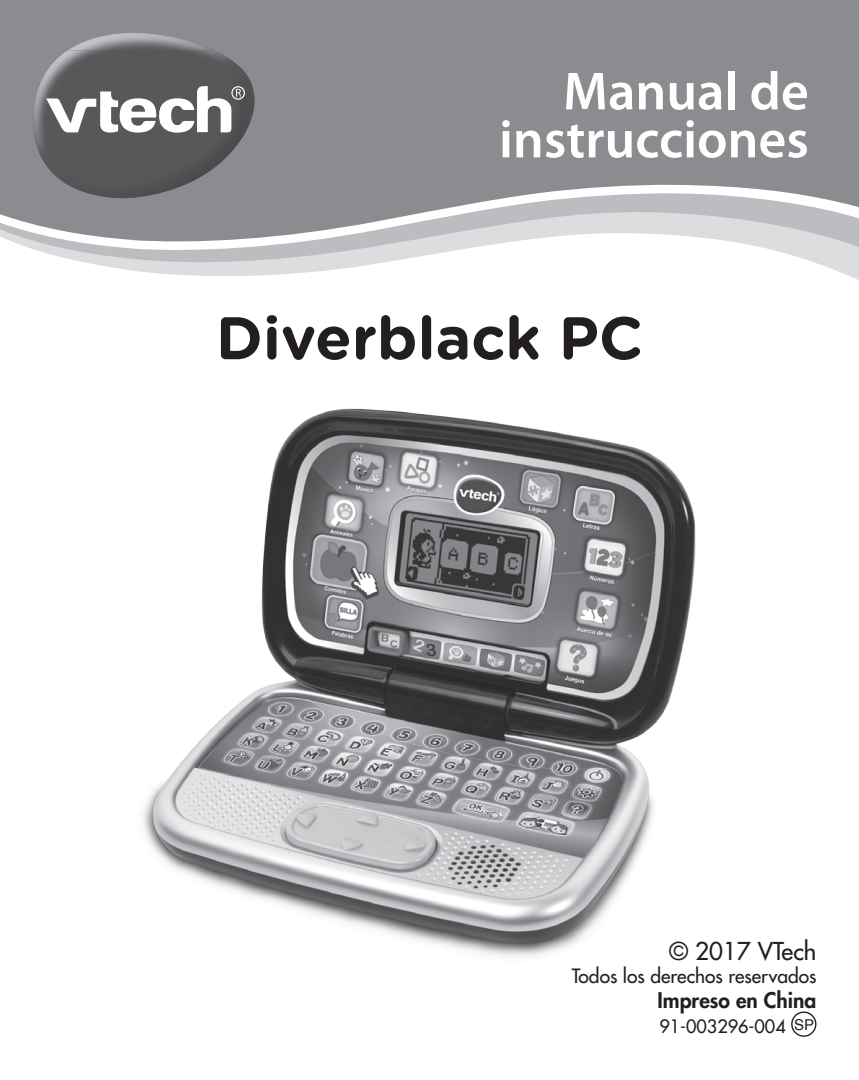
<style>
.page{position:relative;width:859px;height:1080px;background:#fff}
.page>*{position:absolute;margin:0;border:0;box-sizing:border-box;transform-origin:0 0}
.t1{font:700 60px "Gotham Rounded";color:#231f20}
.t2{font:600 54px/48px "Myriad Pro";color:#fff;text-align:right}
.t3{font:24px "Futura";color:#231f20}
.t4{font:800 21px "Futura";color:#231f20}
.t5{font:19.2px "Futura";color:#231f20}
.t6{font:18px "Futura";color:#231f20}
.t7{font:15px "Helvetica";color:#231f20}
</style>
<div class="page">
<svg style="left:100px;top:265px;width:759px;height:15px"></svg>
<svg style="left:47px;top:253px;width:812px;height:12px"></svg>
<svg style="left:19px;top:244px;width:840px;height:9px"></svg>
<svg style="left:0;top:0;width:859px;height:244px;background:#96989b"></svg>
<div style="left:33px;top:32px;width:231px;height:166px;background:#8a8c8f"></div>
<img style="left:45px;top:164px;width:174px;height:34px">
<img style="left:241px;top:95px;width:13px;height:44px">
<img style="left:67px;top:33px;width:147px;height:17px">
<img style="left:33px;top:50px;width:208px;height:114px">
<svg style="left:46px;top:86px;width:199px;height:47px"></svg>
<img style="left:143px;top:408px;width:553px;height:549px">
<div style="left:791px;top:1012px;width:25px;height:25px;border:1px solid #231f20;border-radius:50%"></div>
<p class="t2" style="left:499px;top:66px;width:311px">Manual de instrucciones</p>
<p class="t1" style="left:216px;top:294px;width:429px">Diverblack PC</p>
<p class="t3" style="left:669px;top:935px;width:149px">© 2017 VTech</p>
<p class="t5" style="left:572px;top:963px;width:246px">Todos los derechos reservados</p>
<p class="t4" style="left:658px;top:987px;width:160px">Impreso en China</p>
<p class="t6" style="left:659px;top:1014px;width:128px">91-003296-004</p>
<p class="t7" style="left:794px;top:1016px;width:22px">SP</p>
</div>
